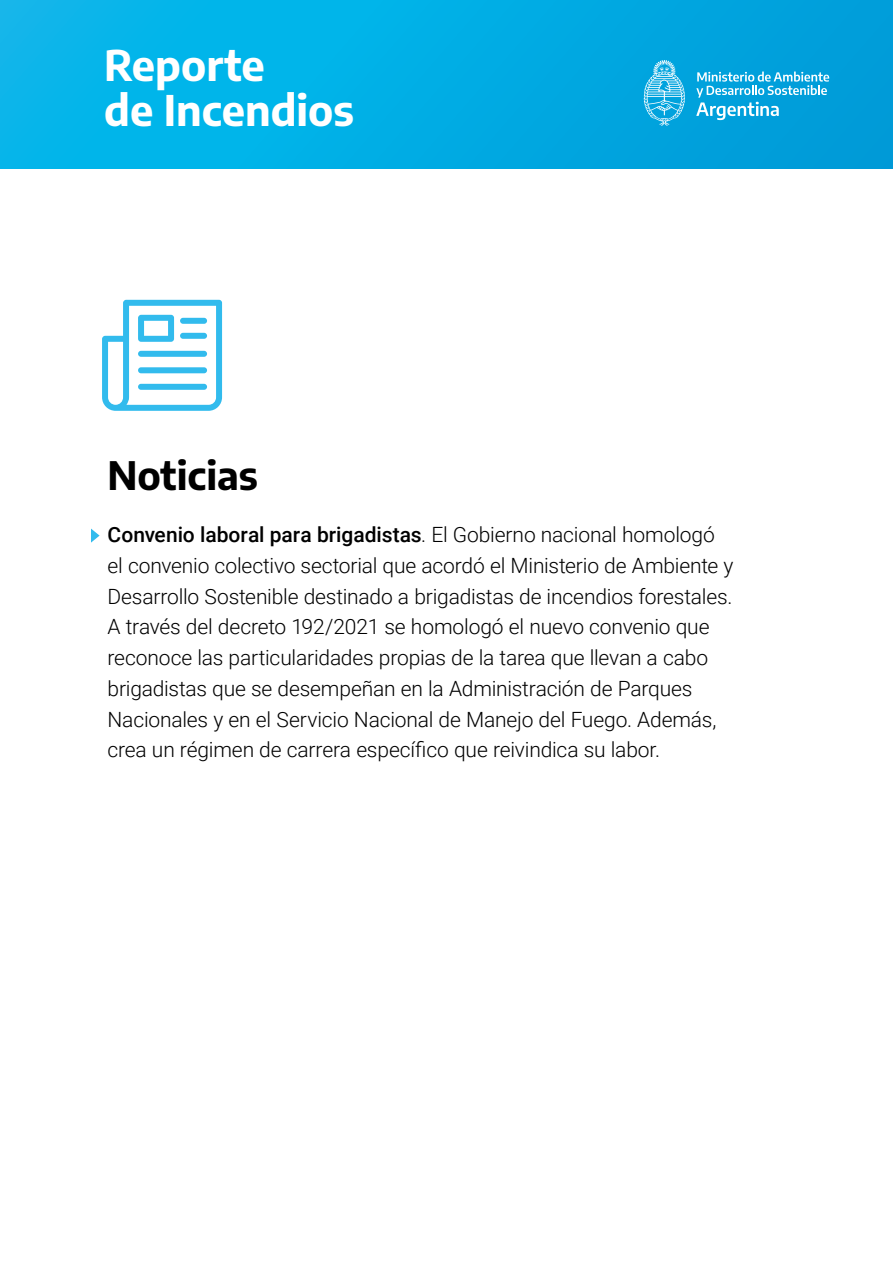
<style>
.page{position:relative;width:893px;height:1263px;background:#fff}
.page>*{position:absolute;margin:0;border:0;box-sizing:border-box;transform-origin:0 0}
.t1{font:700 42px/44.4px "Encode Sans";color:#fff}
.t2{font:700 39px "Encode Sans";letter-spacing:-.005em;color:#000}
.t3{font:300 21px/30.8px "Roboto";letter-spacing:-.01em;color:#000}
.s1{font-weight:500}
</style>
<div class="page">
<div style="left:0;top:0;width:893px;height:169px;background:linear-gradient(to right,#04bbee,#009dd9)"></div>
<svg style="left:696px;top:72px;width:133px;height:48px;background:#38b4e2"></svg>
<svg style="left:644px;top:60px;width:41px;height:66px;background:#40bae5"></svg>
<svg style="left:102px;top:300px;width:120px;height:111px"></svg>
<svg style="left:91px;top:529px;width:9px;height:14px"></svg>
<h1 class="t1" style="left:104px;top:42px;width:251px">Reporte<br>de Incendios</h1>
<h2 class="t2" style="left:108px;top:449px;width:152px">Noticias</h2>
<p class="t3" style="left:108px;top:519px;width:627px"><span class="s1">Convenio laboral para brigadistas</span>. El Gobierno nacional homologó el convenio colectivo sectorial que acordó el Ministerio de Ambiente y Desarrollo Sostenible destinado a brigadistas de incendios forestales.<br>A través del decreto 192/2021 se homologó el nuevo convenio que reconoce las particularidades propias de la tarea que llevan a cabo brigadistas que se desempeñan en la Administración de Parques Nacionales y en el Servicio Nacional de Manejo del Fuego. Además, crea un régimen de carrera específico que reivindica su labor.</p>
</div>
